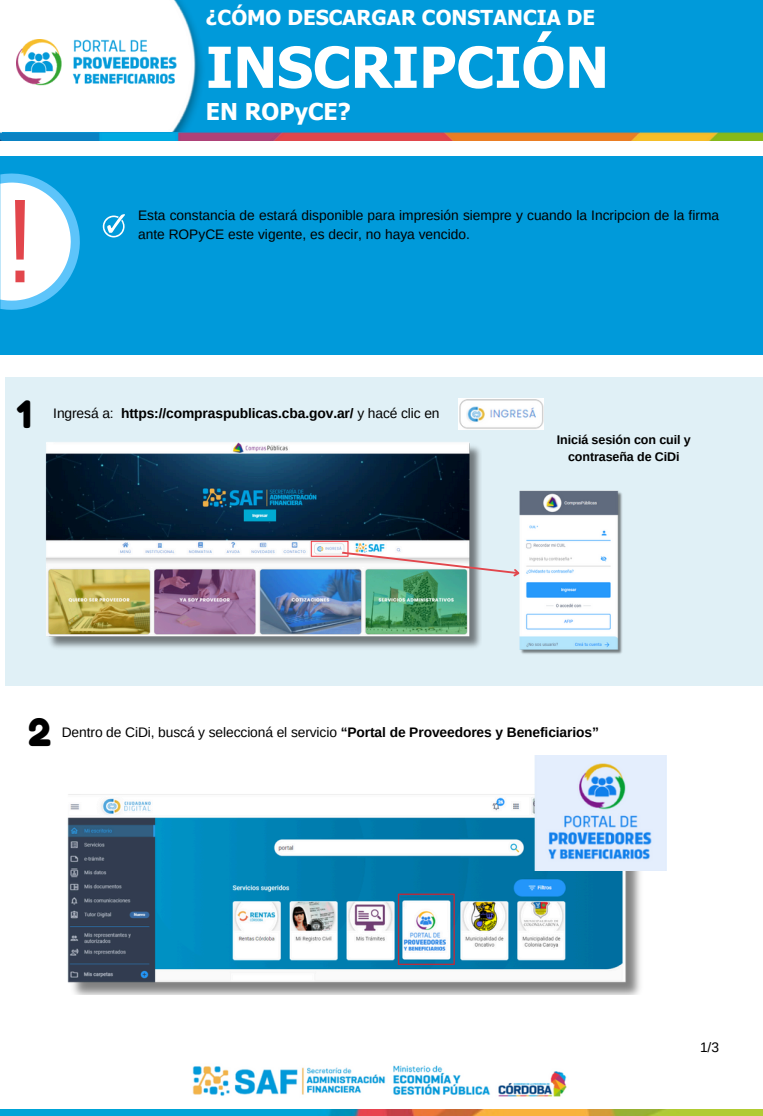
<style>
.page{position:relative;width:763px;height:1116px;background:#fff}
.page>*{position:absolute;margin:0;border:0;box-sizing:border-box;transform-origin:0 0}
.t1{font:700 56.62px "Tahoma";color:#fff}
.t2{font:37.75px "Fredoka One";color:#000}
.t3{font:700 23.12px "Tahoma";color:#fff}
.t4{font:700 20.62px "Tahoma";color:#fff}
.t5{font:13.75px/18.8px "Arimo";color:#000}
.t6{font:700 13.75px "Arimo";letter-spacing:-.005em;color:#000}
.t7{font:700 12.5px/16.9px "Arimo";letter-spacing:-.01em;color:#000;text-align:center}
.s1{font-weight:400}
.s2{font-weight:700}
</style>
<div class="page">
<img style="left:0;top:1109px;width:762px;height:7px">
<img style="left:192px;top:1065px;width:375px;height:32px">
<div style="left:0;top:156px;width:762px;height:199px;background:#009ada"></div>
<svg style="left:0;top:173px;width:125px;height:137px"></svg>
<div style="left:6px;top:377px;width:756px;height:308px;background:#e0f0f6"></div>
<img style="left:458px;top:398px;width:85px;height:31px">
<img style="left:45px;top:442px;width:436px;height:206px">
<img style="left:519px;top:490px;width:103px;height:164px">
<svg style="left:340px;top:550px;width:182px;height:29px"></svg>
<img style="left:67px;top:794px;width:583px;height:200px">
<img style="left:534px;top:755px;width:132px;height:115px">
<div style="left:2px;top:0;width:760px;height:134px;background:#009ada"></div>
<img style="left:2px;top:0;width:200px;height:124px">
<img style="left:0;top:124px;width:762px;height:16px">
<img style="left:17px;top:39px;width:159px;height:48px">
<p class="t4" style="left:206px;top:4px;width:390px">¿CÓMO DESCARGAR CONSTANCIA DE</p>
<p class="t1" style="left:206px;top:31px;width:404px">INSCRIPCIÓN</p>
<p class="t3" style="left:206px;top:97px;width:146px">EN ROPyCE?</p>
<p class="t5" style="left:138px;top:206px;width:582px">Esta constancia de estará disponible para impresión siempre y cuando la Incripcion de la firma ante ROPyCE este vigente, es decir, no haya vencido.</p>
<p class="t2" style="left:17px;top:391px;width:17px">1</p>
<h2 class="t6" style="left:53px;top:405px;width:387px"><span class="s1">Ingresá a:</span> https://compraspublicas.cba.gov.ar/ <span class="s1">y hacé clic en</span></h2>
<p class="t7" style="left:556px;top:431px;width:135px">Iniciá sesión con cuil y contraseña de CiDi</p>
<p class="t2" style="left:28px;top:709px;width:24px">2</p>
<p class="t5" style="left:62px;top:722px;width:538px">Dentro de CiDi, buscá y seleccioná el servicio <span class="s2">“Portal de Proveedores y Beneficiarios”</span></p>
<p class="t5" style="left:699px;top:1037px;width:21px">1/3</p>
</div>
